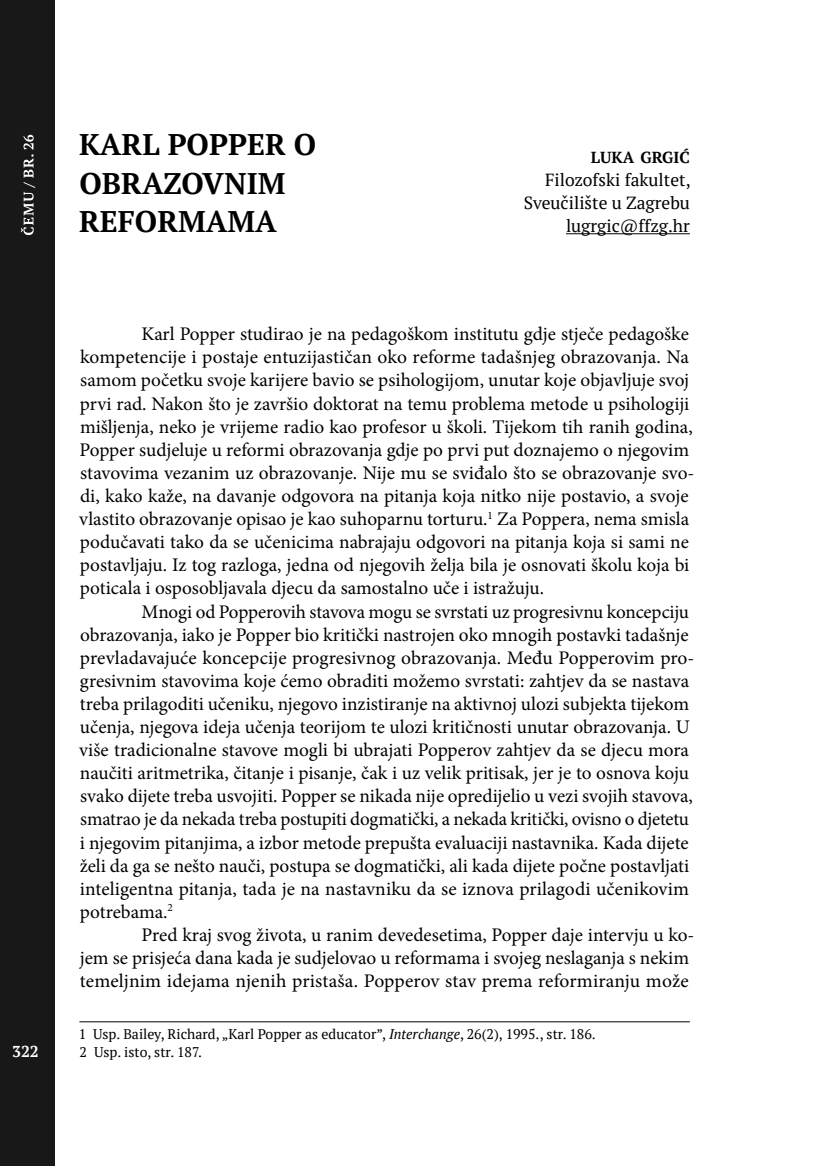
<style>
.page{position:relative;width:819px;height:1166px;background:#fff}
.page>*{position:absolute;margin:0;border:0;box-sizing:border-box;transform-origin:0 0}
.t1{font:700 29.75px/38.5px "PT Serif";color:#000}
.t2{font:19.25px/23.1px "Minion Pro";color:#000}
.t3{font:17.5px/23.1px "PT Serif";color:#000;text-align:right}
.t4{font:700 15.92px "PT Serif";color:#000}
.t5{font:700 15.75px "PT Serif";color:#fff}
.t6{font:14px/17.5px "PT Serif";color:#000}
.s1{font-style:italic}
</style>
<div class="page">
<div style="left:0;top:0;width:55px;height:1166px;background:#181819"></div>
<svg style="left:21px;top:135px;width:14px;height:100px"></svg>
<hr style="left:566px;top:233px;width:124px;height:1px;background:#000">
<hr style="left:79px;top:1021px;width:611px;height:1px;background:#000">
<p class="t5" style="left:12px;top:1040px;width:28px">322</p>
<h1 class="t1" style="left:79px;top:125px;width:239px">KARL POPPER O<br>OBRAZOVNIM<br>REFORMAMA</h1>
<p class="t4" style="left:591px;top:147px;width:100px">LUKA GRGIĆ</p>
<p class="t3" style="left:524px;top:168px;width:168px">Filozofski fakultet,<br>Sveučilište u Zagrebu lugrgic@ffzg.hr</p>
<p class="t2" style="left:79px;top:323px;width:616px;text-indent:62px">Karl Popper studirao je na pedagoškom institutu gdje stječe pedagoške kompetencije i postaje entuzijastičan oko reforme tadašnjeg obrazovanja. Na samom početku svoje karijere bavio se psihologijom, unutar koje objavljuje svoj prvi rad. Nakon što je završio doktorat na temu problema metode u psihologiji mišljenja, neko je vrijeme radio kao profesor u školi. Tijekom tih ranih godina, Popper sudjeluje u reformi obrazovanja gdje po prvi put doznajemo o njegovim stavovima vezanim uz obrazovanje. Nije mu se sviđalo što se obrazovanje svo&shy;di, kako kaže, na davanje odgovora na pitanja koja nitko nije postavio, a svoje vlastito obrazovanje opisao je kao suhoparnu torturu.<sup>1</sup> Za Poppera, nema smisla podučavati tako da se učenicima nabrajaju odgovori na pitanja koja si sami ne postavljaju. Iz tog razloga, jedna od njegovih želja bila je osnovati školu koja bi poticala i osposobljavala djecu da samostalno uče i istražuju.</p>
<p class="t2" style="left:79px;top:600px;width:616px;text-indent:62px">Mnogi od Popperovih stavova mogu se svrstati uz progresivnu koncepciju obrazovanja, iako je Popper bio kritički nastrojen oko mnogih postavki tadašnje prevladavajuće koncepcije progresivnog obrazovanja. Među Popperovim pro&shy;gresivnim stavovima koje ćemo obraditi možemo svrstati: zahtjev da se nastava treba prilagoditi učeniku, njegovo inzistiranje na aktivnoj ulozi subjekta tijekom učenja, njegova ideja učenja teorijom te ulozi kritičnosti unutar obrazovanja. U više tradicionalne stavove mogli bi ubrajati Popperov zahtjev da se djecu mora naučiti aritmetrika, čitanje i pisanje, čak i uz velik pritisak, jer je to osnova koju svako dijete treba usvojiti. Popper se nikada nije opredijelio u vezi svojih stavova, smatrao je da nekada treba postupiti dogmatički, a nekada kritički, ovisno o djetetu i njegovim pitanjima, a izbor metode prepušta evaluaciji nastavnika. Kada dijete želi da ga se nešto nauči, postupa se dogmatički, ali kada dijete počne postavljati inteligentna pitanja, tada je na nastavniku da se iznova prilagodi učenikovim potrebama.<sup>2</sup></p>
<p class="t2" style="left:80px;top:923px;width:616px;text-indent:62px">Pred kraj svog života, u ranim devedesetima, Popper daje intervju u ko&shy;jem se prisjeća dana kada je sudjelovao u reformama i svojeg neslaganja s nekim temeljnim idejama njenih pristaša. Popperov stav prema reformiranju može</p>
<p class="t6" style="left:79px;top:1025px;width:518px">1 Usp. Bailey, Richard, „Karl Popper as educator”, <span class="s1">Interchange</span>, 26(2), 1995., str. 186.<br>2 Usp. isto, str. 187.</p>
</div>
